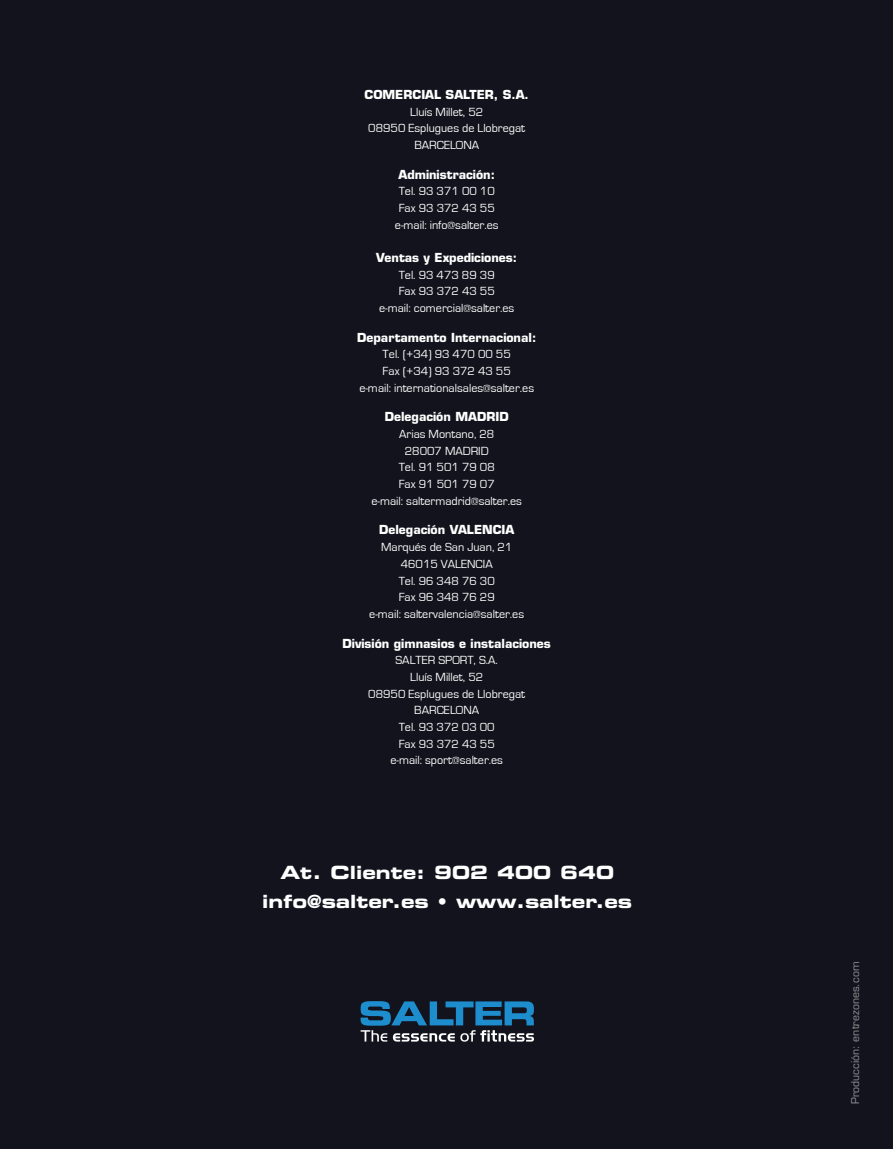
<style>
.page{position:relative;width:893px;height:1149px;background:#fff}
.page>*{position:absolute;margin:0;border:0;box-sizing:border-box;transform-origin:0 0}
.t1{font:18.15px/28.5px "Eurostile Bold Extended Two";color:#fff;text-align:center}
.t2{font:12.15px/16.6px "Eurostile";color:#fff;text-align:center}
.t3{font:700 12.15px "Eurostile";color:#fff}
.t4{font:10.5px "Eurostile";color:#919396}
</style>
<div class="page">
<div style="left:0;top:0;width:893px;height:1148px;background:#12131c"></div>
<svg style="left:361px;top:1001px;width:173px;height:40px"></svg>
<p class="t3" style="left:365px;top:87px;width:166px">COMERCIAL SALTER, S.A.</p>
<p class="t2" style="left:368px;top:103px;width:158px">Lluís Millet, 52<br>08950 Esplugues de Llobregat<br>BARCELONA</p>
<p class="t3" style="left:398px;top:166px;width:98px">Administración:</p>
<p class="t2" style="left:395px;top:183px;width:105px">Tel. 93 371 00 10<br>Fax 93 372 43 55 e-mail: info@salter.es</p>
<p class="t3" style="left:376px;top:250px;width:142px">Ventas y Expediciones:</p>
<p class="t2" style="left:379px;top:266px;width:137px">Tel. 93 473 89 39<br>Fax 93 372 43 55<br>e-mail: comercial@salter.es</p>
<p class="t3" style="left:357px;top:329px;width:181px">Departamento Internacional:</p>
<p class="t2" style="left:359px;top:346px;width:176px">Tel. (+34) 93 470 00 55<br>Fax (+34) 93 372 43 55<br>e-mail: internationalsales@salter.es</p>
<p class="t3" style="left:385px;top:409px;width:125px">Delegación MADRID</p>
<p class="t2" style="left:371px;top:426px;width:152px">Arias Montano, 28<br>28007 MADRID<br>Tel. 91 501 79 08<br>Fax 91 501 79 07<br>e-mail: saltermadrid@salter.es</p>
<p class="t3" style="left:379px;top:522px;width:137px">Delegación VALENCIA</p>
<p class="t2" style="left:369px;top:539px;width:156px">Marqués de San Juan, 21<br>46015 VALENCIA<br>Tel. 96 348 76 30<br>Fax 96 348 76 29<br>e-mail: saltervalencia@salter.es</p>
<p class="t3" style="left:343px;top:635px;width:210px">División gimnasios e instalaciones</p>
<p class="t2" style="left:368px;top:652px;width:158px">SALTER SPORT, S.A.<br>Lluís Millet, 52<br>08950 Esplugues de Llobregat<br>BARCELONA<br>Tel. 93 372 03 00<br>Fax 93 372 43 55<br>e-mail: sport@salter.es</p>
<h1 class="t1" style="left:262px;top:858px;width:372px">At. Cliente: 902 400 640 info@salter.es • www.salter.es</h1>
<p class="t4" style="left:849px;top:1103px;width:144px;rotate:-90deg">Producción: entrezones.com</p>
</div>
